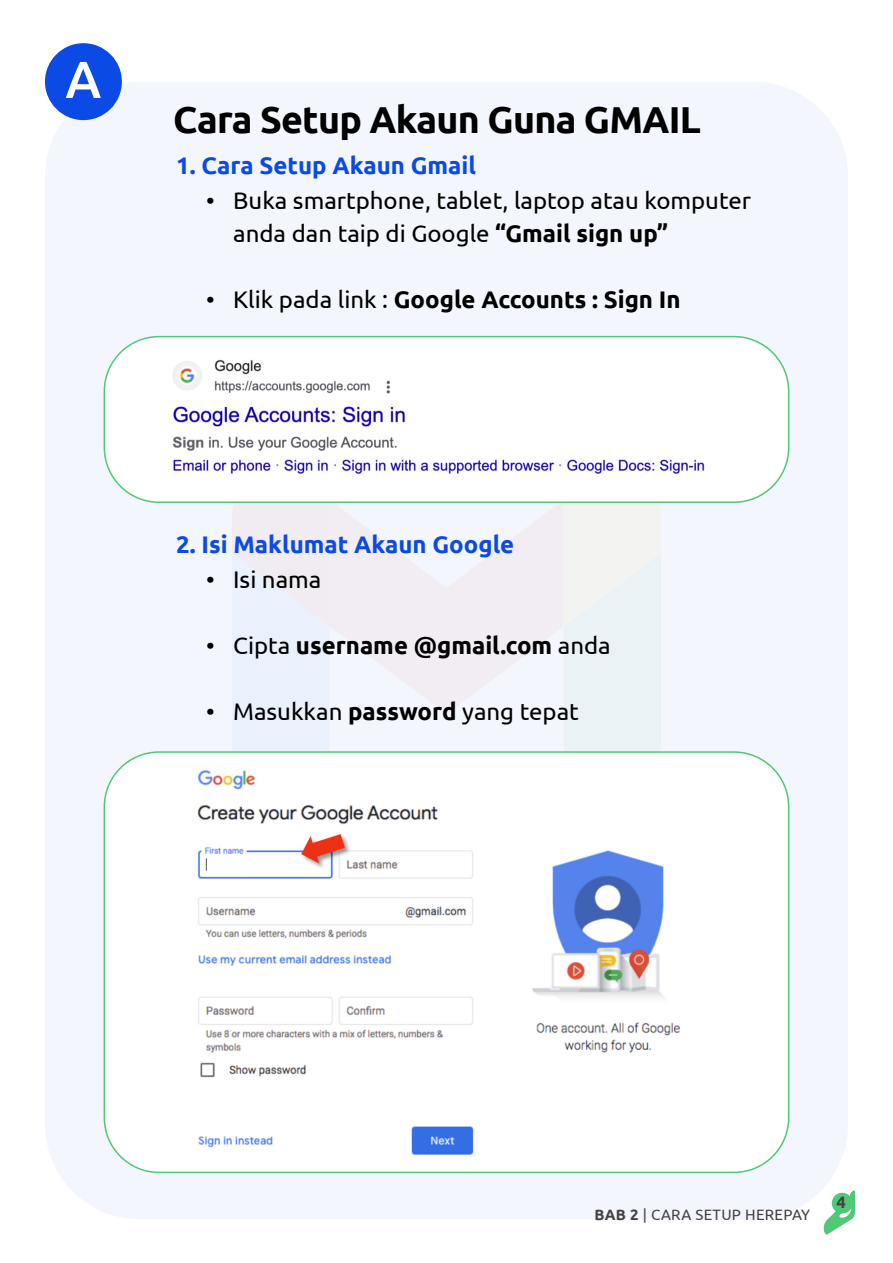
<style>
.page{position:relative;width:893px;height:1263px;background:#fff}
.page>*{position:absolute;margin:0;border:0;box-sizing:border-box;transform-origin:0 0}
.t1{font:500 51.9px "Ubuntu";color:#fff}
.t2{font:700 37.5px "Ubuntu";letter-spacing:-.02em;color:#000}
.t3{font:24px/33px "Ubuntu";color:#000}
.t4{font:700 24px "Ubuntu";color:#000}
.t5{font:700 24px "Ubuntu";color:#0c4ae5}
.t6{font:700 16.5px "Ubuntu";color:#444243}
.t7{font:15px "Ubuntu";letter-spacing:.02em;color:#444243}
.s1{font-weight:700}
.s2{font-weight:400}
</style>
<div class="page">
<div style="left:45px;top:82px;width:803px;height:1137px;background:#f3f6fd;border-radius:95px"></div>
<svg style="left:823px;top:1190px;width:33px;height:45px"></svg>
<div style="left:832px;top:1193px;width:20px;height:20px;background:#51c778;border-radius:50%"></div>
<div style="left:45px;top:43px;width:77px;height:77px;background:#0c4ae5;border-radius:50%"></div>
<div style="left:104px;top:337px;width:685px;height:165px;background:#fff;border-radius:55px"></div>
<div style="left:104px;top:336px;width:685px;height:167px;border:2px solid #51c778;border-radius:55px"></div>
<img style="left:173px;top:359px;width:532px;height:115px">
<div style="left:104px;top:752px;width:685px;height:420px;background:#fff;border-radius:55px"></div>
<img style="left:197px;top:770px;width:484px;height:385px">
<h1 class="t1" style="left:66px;top:47px;width:37px">A</h1>
<h2 class="t2" style="left:173px;top:97px;width:529px">Cara Setup Akaun Guna GMAIL</h2>
<p class="t5" style="left:176px;top:150px;width:301px">1. Cara Setup Akaun Gmail</p>
<p class="t3" style="left:233px;top:184px;width:519px;text-indent:-27px">• Buka smartphone, tablet, laptop atau komputer anda dan taip di Google <span class="s1">“Gmail sign up”</span></p>
<p class="t4" style="left:206px;top:285px;width:476px"><span class="s2">• Klik pada link :</span> Google Accounts : Sign In</p>
<p class="t5" style="left:176px;top:529px;width:340px">2. Isi Maklumat Akaun Google</p>
<p class="t3" style="left:206px;top:562px;width:117px">• Isi nama</p>
<p class="t4" style="left:206px;top:631px;width:406px"><span class="s2">• Cipta</span> username @gmail.com <span class="s2">anda</span></p>
<p class="t3" style="left:206px;top:694px;width:374px">• Masukkan <span class="s1">password</span> yang tepat</p>
<p class="t7" style="left:595px;top:1206px;width:217px"><span class="s1">BAB 2</span> | CARA SETUP HEREPAY</p>
<p class="t6" style="left:836px;top:1192px;width:11px">4</p>
</div>
